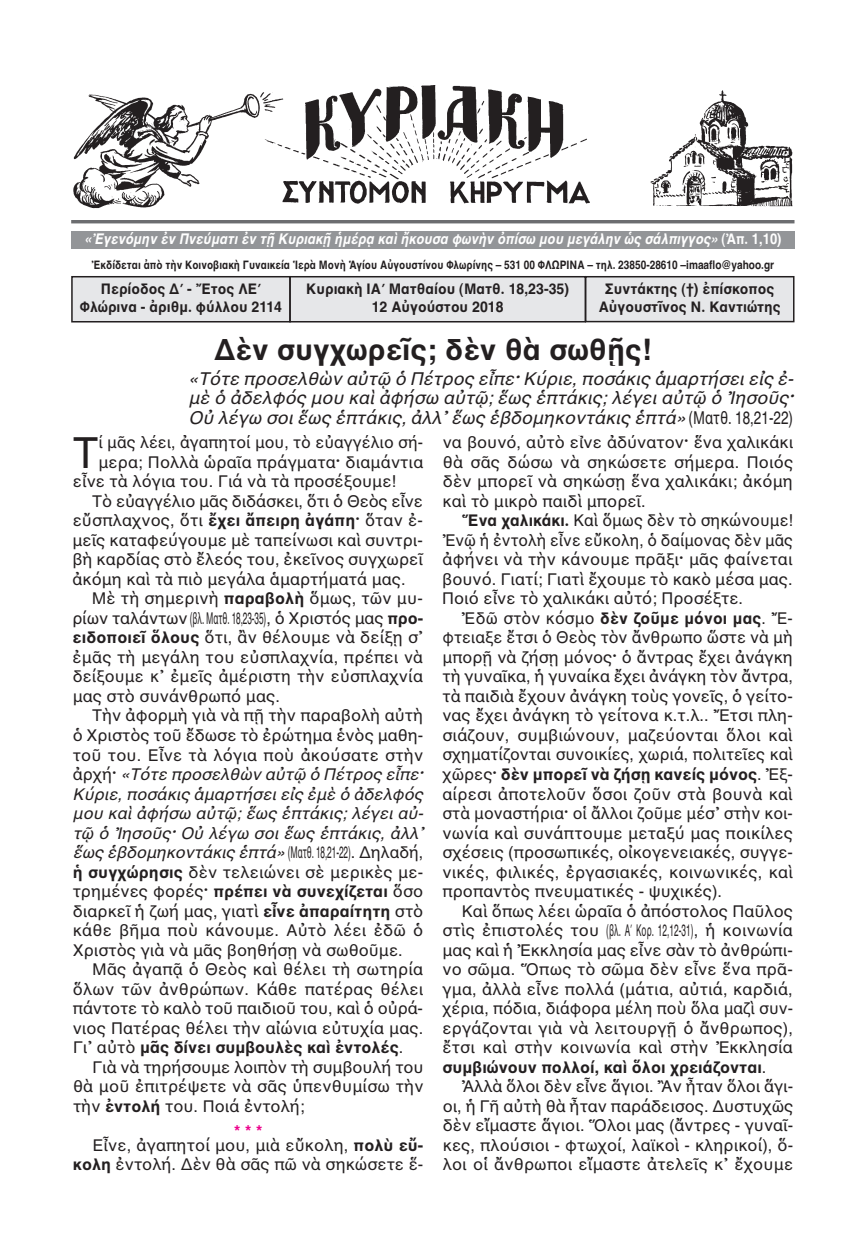
<style>
.page{position:relative;width:867px;height:1257px;background:#fff}
.page>*{position:absolute;margin:0;border:0;box-sizing:border-box;transform-origin:0 0}
.t1{font:43.5px "AL Helvetica";color:#231f20}
.t2{font:700 30px "AL Helvetica";color:#231f20}
.t3{font:italic 18px/19.5px "AL Helvetica";color:#231f20;text-align:justify}
.t4{font:16.5px/14.1px "AL Helvetica";color:#231f20}
.t5{font:700 16.5px "AL Helvetica";color:#231f20}
.t6{font:italic 16.5px "AL Helvetica";color:#231f20}
.t7{font:16.5px "AL Helvetica";color:#231f20;scale:.5 1}
.t8{font:16.5px "AL Helvetica";color:#231f20;scale:.95 1}
.t9{font:700 15px/18px "AL Helvetica";color:#231f20;text-align:center;scale:.95 1}
.t10{font:italic 700 15px "AL Helvetica";color:#fff;scale:.88 1}
.t11{font:700 12px "AL Helvetica";color:#231f20;scale:.85 1}
.s1{font-style:normal}
.s2{font-weight:700}
.s3{font-weight:700;font-style:normal}
.s4{font-style:italic}
.s5{font-weight:400}
.s6{font-weight:700;color:#ed028c}
</style>
<div class="page">
<div style="left:291px;top:277px;width:293px;height:44px;background:#e6e7e9"></div>
<div style="left:289px;top:276px;width:297px;height:46px;border:2px solid #231f20"></div>
<div style="left:73px;top:277px;width:216px;height:44px;background:#e6e7e9"></div>
<div style="left:71px;top:276px;width:220px;height:46px;border:2px solid #231f20"></div>
<div style="left:586px;top:277px;width:206px;height:44px;background:#e6e7e9"></div>
<div style="left:585px;top:276px;width:209px;height:46px;border:2px solid #231f20"></div>
<hr style="left:71px;top:220px;width:723px;height:3px;background:#6c6d70">
<div style="left:71px;top:231px;width:723px;height:18px;background:#939598"></div>
<img style="left:73px;top:85px;width:720px;height:124px">
<p class="t10" style="left:84px;top:230px;width:794px">«Ἐγενόμην ἐν Πνεύματι ἐν τῇ Κυριακῇ ἡμέρᾳ καὶ ἤκουσα φωνὴν ὀπίσω μου μεγάλην ὡς σάλπιγγος» <span class="s1">(Ἀπ. 1,10)</span></p>
<p class="t11" style="left:92px;top:258px;width:804px">Ἐκδίδεται ἀπὸ τὴν Κοινοβιακὴ Γυναικεία Ἱερὰ Μονὴ Ἁγίου Αὐγουστίνου Φλωρίνης – 531 00 ΦΛΩΡΙΝΑ – τηλ. 23850-28610 –imaaflo@yahoo.gr</p>
<p class="t9" style="left:80px;top:280px;width:214px">Περίοδος Δ΄ - Ἔτος ΛΕ΄<br>Φλώρινα - ἀριθμ. φύλλου 2114</p>
<p class="t9" style="left:598px;top:280px;width:193px">Συντάκτης (†) ἐπίσκοπος<br>Αὐγουστῖνος Ν. Καντιώτης</p>
<p class="t2" style="left:214px;top:332px;width:439px">Δὲν συγχωρεῖς; δὲν θὰ σωθῇς!</p>
<p class="t3" style="left:188px;top:369px;width:606px">«Τότε προσελθὼν αὐτῷ ὁ Πέτρος εἶπε<span class="s2">·</span> Κύριε, ποσάκις ἁμαρτήσει εἰς ἐ&shy;μὲ ὁ ἀδελφός μου καὶ ἀφήσω αὐτῷ; ἕως ἑπτάκις; λέγει αὐτῷ ὁ Ἰησοῦς<span class="s2">· </span>Οὐ λέγω σοι ἕως ἑπτάκις, ἀλλ᾽ ἕως ἑβδομηκοντάκις ἑπτά» <span class="s1">(Ματθ. 18,21-22)</span></p>
<p class="t9" style="left:306px;top:280px;width:278px">Κυριακὴ ΙΑ΄ Ματθαίου (Ματθ. 18,23-35)<br>12 Αὐγούστου 2018</p>
<p class="t1" style="left:73px;top:427px;width:27px">Τ</p>
<p class="t4" style="left:98px;top:435px;width:326px">ί μᾶς λέει, ἀγαπητοί μου, τὸ εὐαγγέλιο σή-</p>
<p class="t4" style="left:98px;top:455px;width:326px">μερα; Πολλὰ ὡραῖα πράγματα<span class="s2">·</span> διαμάντια</p>
<p class="t4" style="left:73px;top:474px;width:324px">εἶνε τὰ λόγια του. Γιά νὰ τὰ προσέξουμε!</p>
<p class="t4" style="left:92px;top:494px;width:332px">Τὸ εὐαγγέλιο μᾶς διδάσκει, ὅτι ὁ Θεὸς εἶνε</p>
<p class="t4" style="left:73px;top:513px;width:352px">εὔσπλαχνος, ὅτι <span class="s2">ἔχει ἄπειρη ἀγάπη·</span> ὅταν ἐ-</p>
<p class="t4" style="left:72px;top:533px;width:352px">μεῖς καταφεύγουμε μὲ ταπείνωσι καὶ συντρι-</p>
<p class="t4" style="left:72px;top:552px;width:352px">βὴ καρδίας στὸ ἔλεός του, ἐκεῖνος συγχωρεῖ</p>
<p class="t4" style="left:72px;top:572px;width:335px">ἀκόμη καὶ τὰ πιὸ μεγάλα ἁμαρτήματά μας.</p>
<p class="t4" style="left:92px;top:591px;width:332px">Μὲ τὴ σημερινὴ <span class="s2">παραβολὴ</span> ὅμως, τῶν μυ-</p>
<p class="t4" style="left:72px;top:611px;width:352px">ρίων ταλάντων(βλ. Ματθ. 18,23-35), ὁ Χριστός μας <span class="s2">προ-</span></p>
<p class="t4" style="left:73px;top:630px;width:352px"><span class="s2">ειδοποιεῖ ὅλους</span> ὅτι, ἂν θέλουμε νὰ δείξῃ σ᾽</p>
<p class="t4" style="left:72px;top:650px;width:352px">ἐμᾶς τὴ μεγάλη του εὐσπλαχνία, πρέπει νὰ</p>
<p class="t4" style="left:73px;top:669px;width:352px">δείξουμε κ᾽ ἐμεῖς ἀμέριστη τὴν εὐσπλαχνία</p>
<p class="t4" style="left:73px;top:689px;width:209px">μας στὸ συνάνθρωπό μας.</p>
<p class="t4" style="left:92px;top:708px;width:332px">Τὴν ἀφορμὴ γιὰ νὰ πῇ τὴν παραβολὴ αὐτὴ</p>
<p class="t4" style="left:73px;top:728px;width:352px">ὁ Χριστὸς τοῦ ἔδωσε τὸ ἐρώτημα ἑνὸς μαθη-</p>
<p class="t4" style="left:73px;top:747px;width:352px">τοῦ του. Εἶνε τὰ λόγια ποὺ ἀκούσατε στὴν</p>
<p class="t6" style="left:73px;top:764px;width:352px"><span class="s1">ἀρχή</span><span class="s3">·</span> «Τότε προσελθὼν αὐτῷ ὁ Πέτρος εἶπε<span class="s2">·</span></p>
<p class="t6" style="left:73px;top:784px;width:352px">Κύριε, ποσάκις ἁμαρτήσει εἰς ἐμὲ ὁ ἀδελφός</p>
<p class="t6" style="left:73px;top:803px;width:352px">μου καὶ ἀφήσω αὐτῷ; ἕως ἑπτάκις; λέγει αὐ-</p>
<p class="t6" style="left:73px;top:823px;width:352px">τῷ ὁ Ἰησοῦς<span class="s2">·</span> Οὐ λέγω σοι ἕως ἑπτάκις, ἀλλ᾽</p>
<p class="t7" style="left:73px;top:842px;width:702px"><span class="s4">ἕως ἑβδομηκοντάκις ἑπτά»</span> (Ματθ. 18,21-22). Δηλαδή,</p>
<p class="t4" style="left:73px;top:864px;width:352px"><span class="s2">ἡ συγχώρησις</span> δὲν τελειώνει σὲ μερικὲς με-</p>
<p class="t5" style="left:73px;top:881px;width:352px"><span class="s5">τρημένες φορές</span>· πρέπει νὰ συνεχίζεται <span class="s5">ὅσο</span></p>
<p class="t4" style="left:73px;top:903px;width:352px">διαρκεῖ ἡ ζωή μας, γιατὶ <span class="s2">εἶνε ἀπαραίτητη</span> στὸ</p>
<p class="t4" style="left:73px;top:923px;width:352px">κάθε βῆμα ποὺ κάνουμε. Αὐτὸ λέει ἐδῶ ὁ</p>
<p class="t4" style="left:73px;top:942px;width:331px">Χριστὸς γιὰ νὰ μᾶς βοηθήσῃ νὰ σωθοῦμε.</p>
<p class="t4" style="left:92px;top:962px;width:332px">Μᾶς ἀγαπᾷ ὁ Θεὸς καὶ θέλει τὴ σωτηρία</p>
<p class="t4" style="left:73px;top:981px;width:352px">ὅλων τῶν ἀνθρώπων. Κάθε πατέρας θέλει</p>
<p class="t4" style="left:73px;top:1001px;width:352px">πάντοτε τὸ καλὸ τοῦ παιδιοῦ του, καὶ ὁ οὐρά-</p>
<p class="t4" style="left:73px;top:1020px;width:352px">νιος Πατέρας θέλει τὴν αἰώνια εὐτυχία μας.</p>
<p class="t5" style="left:73px;top:1037px;width:332px"><span class="s5">Γι᾽ αὐτὸ</span> μᾶς δίνει συμβουλὲς καὶ ἐντολές<span class="s5">.</span></p>
<p class="t4" style="left:92px;top:1059px;width:333px">Γιὰ νὰ τηρήσουμε λοιπὸν τὴ συμβουλή του</p>
<p class="t4" style="left:73px;top:1079px;width:352px">θὰ μοῦ ἐπιτρέψετε νὰ σᾶς ὑπενθυμίσω τὴν</p>
<p class="t4" style="left:73px;top:1098px;width:233px">τὴν <span class="s2">ἐντολή</span> του. Ποιά ἐντολή;</p>
<p class="t4" style="left:92px;top:1123px;width:332px;text-indent:142px"><span class="s6">***<br></span>Εἶνε, ἀγαπητοί μου, μιὰ εὔκολη, <span class="s2">πολὺ εὔ-</span></p>
<p class="t4" style="left:73px;top:1157px;width:352px"><span class="s2">κολη</span> ἐντολή. Δὲν θὰ σᾶς πῶ νὰ σηκώσετε ἕ-</p>
<p class="t4" style="left:442px;top:435px;width:352px">να βουνό, αὐτὸ εἶνε ἀδύνατον<span class="s2">·</span> ἕνα χαλικάκι</p>
<p class="t4" style="left:443px;top:455px;width:352px">θὰ σᾶς δώσω νὰ σηκώσετε σήμερα. Ποιός</p>
<p class="t4" style="left:442px;top:474px;width:352px">δὲν μπορεῖ νὰ σηκώσῃ ἕνα χαλικάκι; ἀκόμη</p>
<p class="t4" style="left:442px;top:494px;width:205px">καὶ τὸ μικρὸ παιδὶ μπορεῖ.</p>
<p class="t4" style="left:462px;top:513px;width:332px"><span class="s2">Ἕνα χαλικάκι.</span> Καὶ ὅμως δὲν τὸ σηκώνουμε!</p>
<p class="t8" style="left:442px;top:530px;width:370px">Ἐνῷ ἡ ἐντολὴ εἶνε εὔκολη, ὁ δαίμονας δὲν μᾶς</p>
<p class="t4" style="left:442px;top:552px;width:352px">ἀφήνει νὰ τὴν κάνουμε πρᾶξι<span class="s2">·</span> μᾶς φαίνεται</p>
<p class="t4" style="left:442px;top:572px;width:352px">βουνό. Γιατί; Γιατὶ ἔχουμε τὸ κακὸ μέσα μας.</p>
<p class="t4" style="left:442px;top:591px;width:302px">Ποιό εἶνε τὸ χαλικάκι αὐτό; Προσέξτε.</p>
<p class="t5" style="left:461px;top:608px;width:333px"><span class="s5">Ἐδῶ στὸν κόσμο</span> δὲν ζοῦμε μόνοι μας<span class="s5">. Ἔ-</span></p>
<p class="t4" style="left:442px;top:630px;width:352px">φτειαξε ἔτσι ὁ Θεὸς τὸν ἄνθρωπο ὥστε νὰ μὴ</p>
<p class="t4" style="left:442px;top:650px;width:352px">μπορῇ νὰ ζήσῃ μόνος<span class="s2">·</span> ὁ ἄντρας ἔχει ἀνάγκη</p>
<p class="t4" style="left:442px;top:669px;width:352px">τὴ γυναῖκα, ἡ γυναίκα ἔχει ἀνάγκη τὸν ἄντρα,</p>
<p class="t4" style="left:442px;top:689px;width:351px">τὰ παιδιὰ ἔχουν ἀνάγκη τοὺς γονεῖς, ὁ γείτο-</p>
<p class="t4" style="left:442px;top:708px;width:352px">νας ἔχει ἀνάγκη τὸ γείτονα κ.τ.λ.. Ἔτσι πλη-</p>
<p class="t4" style="left:442px;top:728px;width:352px">σιάζουν, συμβιώνουν, μαζεύονται ὅλοι καὶ</p>
<p class="t4" style="left:442px;top:747px;width:352px">σχηματίζονται συνοικίες, χωριά, πολιτεῖες καὶ</p>
<p class="t5" style="left:442px;top:764px;width:352px"><span class="s5">χῶρες</span>· δὲν μπορεῖ νὰ ζήσῃ κανείς μόνος<span class="s5">. Ἐξ-</span></p>
<p class="t4" style="left:442px;top:786px;width:352px">αίρεσι ἀποτελοῦν ὅσοι ζοῦν στὰ βουνὰ καὶ</p>
<p class="t4" style="left:442px;top:806px;width:352px">στὰ μοναστήρια<span class="s2">·</span> οἱ ἄλλοι ζοῦμε μέσ᾽ στὴν κοι-</p>
<p class="t4" style="left:442px;top:825px;width:352px">νωνία καὶ συνάπτουμε μεταξύ μας ποικίλες</p>
<p class="t4" style="left:442px;top:845px;width:352px">σχέσεις (προσωπικές, οἰκογενειακές, συγγε-</p>
<p class="t4" style="left:442px;top:864px;width:352px">νικές, φιλικές, ἐργασιακές, κοινωνικές, καὶ</p>
<p class="t4" style="left:442px;top:884px;width:281px">προπαντὸς πνευματικές - ψυχικές).</p>
<p class="t4" style="left:462px;top:903px;width:332px">Καὶ ὅπως λέει ὡραῖα ὁ ἀπόστολος Παῦλος</p>
<p class="t4" style="left:442px;top:923px;width:352px">στὶς ἐπιστολές του (βλ. Α΄ Κορ. 12,12-31), ἡ κοινωνία</p>
<p class="t4" style="left:442px;top:942px;width:352px">μας καὶ ἡ Ἐκκλησία μας εἶνε σὰν τὸ ἀνθρώπι-</p>
<p class="t4" style="left:442px;top:962px;width:352px">νο σῶμα. Ὅπως τὸ σῶμα δὲν εἶνε ἕνα πρᾶ-</p>
<p class="t4" style="left:442px;top:981px;width:352px">γμα, ἀλλὰ εἶνε πολλά (μάτια, αὐτιά, καρδιά,</p>
<p class="t4" style="left:442px;top:1001px;width:352px">χέρια, πόδια, διάφορα μέλη ποὺ ὅλα μαζὶ συν-</p>
<p class="t4" style="left:442px;top:1020px;width:352px">εργάζονται γιὰ νὰ λειτουργῇ ὁ ἄνθρωπος),</p>
<p class="t4" style="left:442px;top:1040px;width:352px">ἔτσι καὶ στὴν κοινωνία καὶ στὴν Ἐκκλησία</p>
<p class="t5" style="left:442px;top:1057px;width:325px">συμβιώνουν πολλοί, καὶ ὅλοι χρειάζονται<span class="s5">.</span></p>
<p class="t4" style="left:462px;top:1079px;width:333px">Ἀλλὰ ὅλοι δὲν εἶνε ἅγιοι. Ἂν ἦταν ὅλοι ἅγι-</p>
<p class="t4" style="left:442px;top:1098px;width:352px">οι, ἡ Γῆ αὐτὴ θὰ ἦταν παράδεισος. Δυστυχῶς</p>
<p class="t4" style="left:443px;top:1118px;width:352px">δὲν εἴμαστε ἅγιοι. Ὅλοι μας (ἄντρες - γυναῖ-</p>
<p class="t4" style="left:443px;top:1137px;width:352px">κες, πλούσιοι - φτωχοί, λαϊκοὶ - κληρικοί), ὅ-</p>
<p class="t4" style="left:442px;top:1157px;width:352px">λοι οἱ ἄνθρωποι εἴμαστε ἀτελεῖς κ᾽ ἔχουμε</p>
</div>
